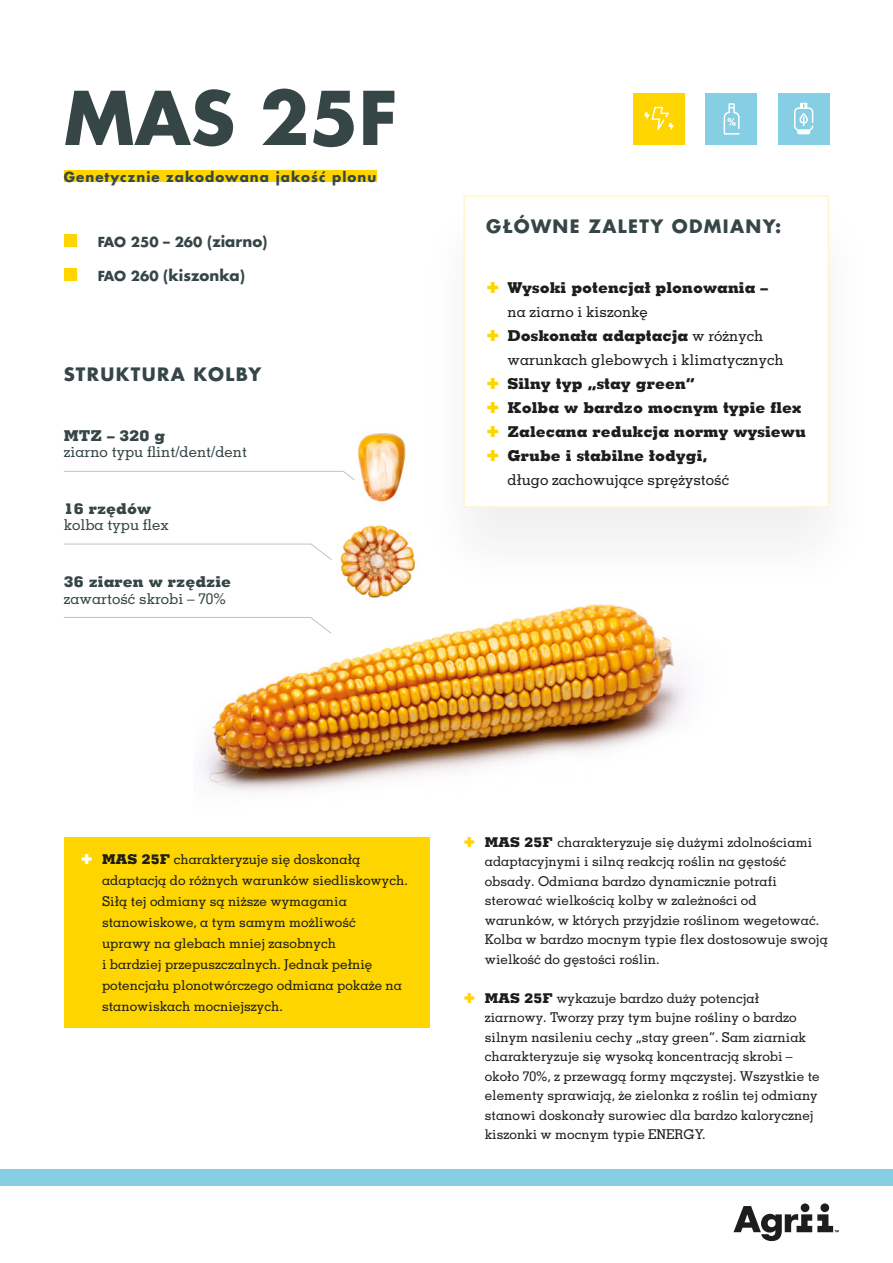
<style>
.page{position:relative;width:893px;height:1263px;background:#fff}
.page>*{position:absolute;margin:0;border:0;box-sizing:border-box;transform-origin:0 0}
.ODMIANA{font:700 72px "Futura LT Pro";color:#364647}
.cechy_odmiana{font:700 18px "Futura LT Pro";letter-spacing:.075em;color:#364647}
.t1{font:800 15px/24px "Memphis LT Pro";color:#1d1d1b}
.t2{font:500 15px/24px "Memphis LT Pro";color:#1d1d1b}
.Paragraph_Big_Dark_L{font:500 15px "Memphis LT Pro";color:#364647}
.Paragraph_Big_Dark_L-2{font:800 15px "Memphis LT Pro";color:#364647}
.H4_Left_Caps{font:700 15px "Futura LT Pro";color:#364647}
.t3{font:500 13.5px/19.5px "Memphis LT Pro";color:#1d1d1b}
.haslo_odmiany{font:700 13.5px "Futura LT Pro";letter-spacing:.075em;color:#364647}
.H4_Left_Caps-2{font:700 13.5px "Futura LT Pro";color:#364647}
.s1{font-size:15px}
.s2{font-size:13.5px}
.s3{font-weight:500}
.s4{font-weight:800}
</style>
<div class="page">
<div style="left:0;top:1170px;width:893px;height:16px;background:#85cee4"></div>
<svg style="left:801px;top:1203px;width:8px;height:9px"></svg>
<svg style="left:820px;top:1203px;width:9px;height:9px"></svg>
<svg style="left:733px;top:1206px;width:106px;height:35px"></svg>
<img style="left:203px;top:604px;width:483px;height:188px">
<div style="left:64px;top:170px;width:312px;height:12px;background:#ffd500"></div>
<svg style="left:63px;top:471px;width:279px;height:1px"></svg>
<svg style="left:64px;top:543px;width:268px;height:17px"></svg>
<svg style="left:63px;top:617px;width:269px;height:17px"></svg>
<div style="left:64px;top:268px;width:13px;height:13px;background:#ffd500"></div>
<div style="left:64px;top:234px;width:13px;height:13px;background:#ffd500"></div>
<div style="left:634px;top:93px;width:51px;height:51px;background:#ffd500"></div>
<svg style="left:644px;top:107px;width:30px;height:23px"></svg>
<div style="left:778px;top:93px;width:51px;height:51px;background:#85cee4"></div>
<svg style="left:794px;top:103px;width:19px;height:31px"></svg>
<div style="left:706px;top:93px;width:51px;height:51px;background:#85cee4"></div>
<svg style="left:724px;top:103px;width:16px;height:32px"></svg>
<svg style="left:463px;top:195px;width:367px;height:313px"></svg>
<img style="left:342px;top:433px;width:64px;height:69px">
<img style="left:340px;top:525px;width:75px;height:73px">
<div style="left:64px;top:837px;width:365px;height:191px;background:#ffd500"></div>
<svg style="left:487px;top:282px;width:11px;height:11px"></svg>
<svg style="left:487px;top:330px;width:11px;height:11px"></svg>
<svg style="left:487px;top:378px;width:11px;height:11px"></svg>
<svg style="left:487px;top:402px;width:11px;height:11px"></svg>
<svg style="left:487px;top:426px;width:11px;height:11px"></svg>
<svg style="left:487px;top:450px;width:11px;height:11px"></svg>
<p class="ODMIANA" style="left:64px;top:62px;width:335px">MAS 25F</p>
<p class="haslo_odmiany" style="left:64px;top:166px;width:314px">Genetycznie zakodowana jakość plonu</p>
<p class="H4_Left_Caps-2" style="left:98px;top:231px;width:171px">FAO 250 – 260 <span class="s1">(ziarno)</span></p>
<p class="H4_Left_Caps" style="left:98px;top:264px;width:149px"><span class="s2">FAO 260</span> (kiszonka)</p>
<p class="cechy_odmiana" style="left:64px;top:360px;width:199px">STRUKTURA KOLBY</p>
<p class="Paragraph_Big_Dark_L-2" style="left:64px;top:426px;width:103px">MTZ – 320 g</p>
<p class="Paragraph_Big_Dark_L" style="left:64px;top:442px;width:185px">ziarno typu flint/dent/dent</p>
<p class="Paragraph_Big_Dark_L-2" style="left:64px;top:499px;width:89px">16 rzędów</p>
<p class="Paragraph_Big_Dark_L" style="left:64px;top:516px;width:107px">kolba typu flex</p>
<p class="Paragraph_Big_Dark_L-2" style="left:64px;top:572px;width:169px">36 ziaren w rzędzie</p>
<p class="Paragraph_Big_Dark_L" style="left:64px;top:589px;width:164px">zawartość skrobi – 70%</p>
<p class="cechy_odmiana" style="left:486px;top:212px;width:297px">GŁÓWNE ZALETY ODMIANY:</p>
<p class="t1" style="left:507px;top:275px;width:262px">Wysoki potencjał plonowania – <span class="s3">na ziarno i kiszonkę</span></p>
<p class="t2" style="left:507px;top:324px;width:278px"><span class="s4">Doskonała adaptacja</span> w różnych warunkach glebowych i klimatycznych</p>
<p class="t1" style="left:507px;top:371px;width:189px">Silny typ „stay green”</p>
<p class="t1" style="left:507px;top:395px;width:295px">Kolba w bardzo mocnym typie flex</p>
<p class="t1" style="left:507px;top:419px;width:300px">Zalecana redukcja normy wysiewu</p>
<p class="t2" style="left:507px;top:444px;width:223px"><span class="s4">Grube i stabilne łodygi, </span>długo zachowujące sprężystość</p>
<p class="t3" style="left:102px;top:848px;width:307px;line-height:21px"><span class="s4">MAS 25F</span> charakteryzuje się doskonałą adaptacją do różnych warunków siedliskowych.<br>Siłą tej odmiany są niższe wymagania stanowiskowe, a tym samym możliwość uprawy na glebach mniej zasobnych<br>i bardziej przepuszczalnych. Jednak pełnię potencjału plonotwórczego odmiana pokaże na stanowiskach mocniejszych.</p>
<p class="t3" style="left:485px;top:832px;width:345px"><span class="s4">MAS 25F</span> charakteryzuje się dużymi zdolnościami adaptacyjnymi i silną reakcją roślin na gęstość obsady. Odmiana bardzo dynamicznie potrafi sterować wielkością kolby w zależności od warunków, w których przyjdzie roślinom wegetować.<br>Kolba w bardzo mocnym typie flex dostosowuje swoją wielkość do gęstości roślin.</p>
<p class="t3" style="left:485px;top:988px;width:336px"><span class="s4">MAS 25F</span> wykazuje bardzo duży potencjał ziarnowy. Tworzy przy tym bujne rośliny o bardzo silnym nasileniu cechy „stay green”. Sam ziarniak charakteryzuje się wysoką koncentracją skrobi – około 70%, z przewagą formy mączystej. Wszystkie te elementy sprawiają, że zielonka z roślin tej odmiany stanowi doskonały surowiec dla bardzo kalorycznej kiszonki w mocnym typie ENERGY.</p>
</div>
